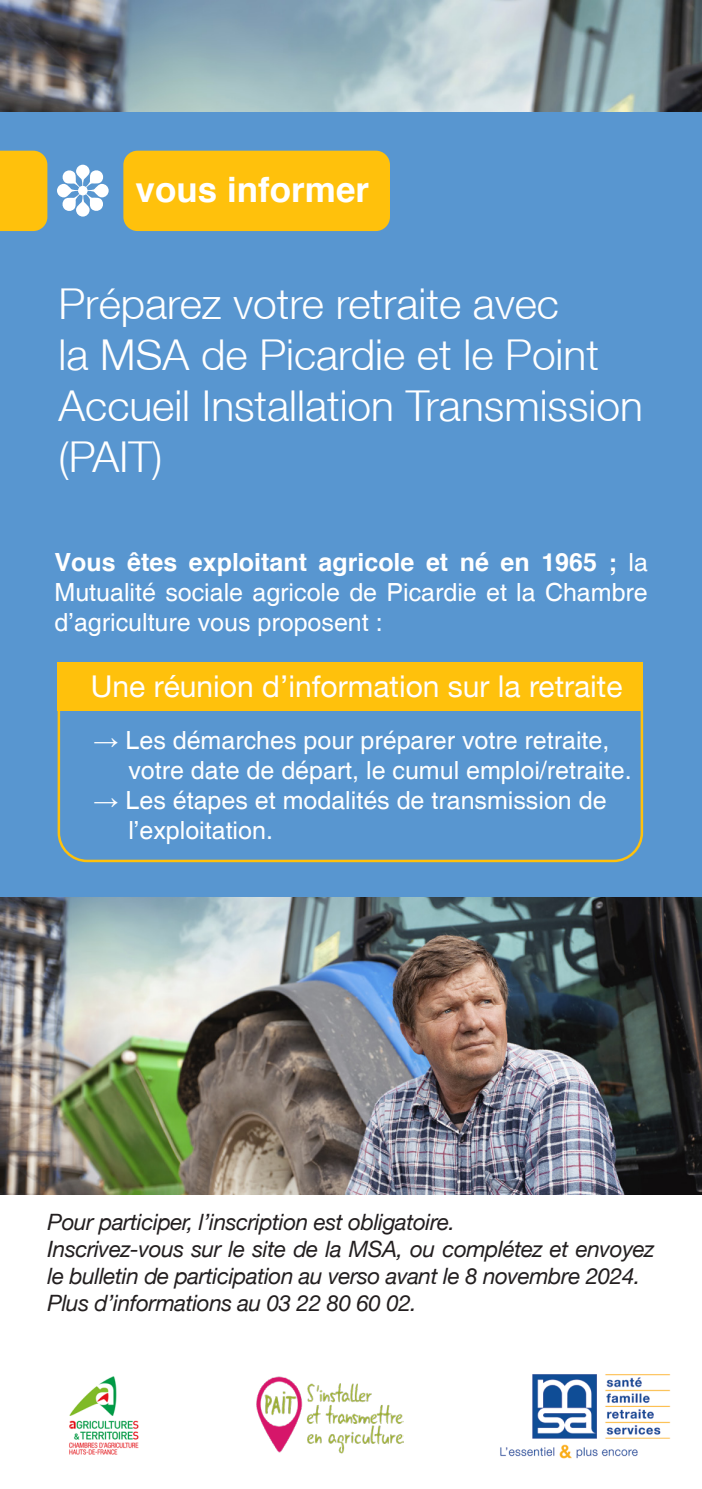
<style>
.page{position:relative;width:702px;height:1489px;background:#fff}
.page>*{position:absolute;margin:0;border:0;box-sizing:border-box;transform-origin:0 0}
.t1{font:300 42.5px/51px "Helvetica Neue LT";color:#fff}
.t2{font:700 35px "Helvetica";color:#fff}
.t3{font:30px "Helvetica Neue LT";color:#fff}
.t4{font:25px/30px "Helvetica";color:#fff;text-align:justify}
.t5{font:italic 22.5px/27px "Helvetica Neue LT";letter-spacing:-.02em;color:#231f20}
.s1{font-weight:700}
.s2{font-family:"Arial"}
</style>
<div class="page">
<img style="left:69px;top:1376px;width:70px;height:79px">
<img style="left:0;top:0;width:702px;height:112px">
<div style="left:0;top:112px;width:702px;height:795px;background:#5896d0"></div>
<img style="left:0;top:897px;width:702px;height:297px">
<img style="left:500px;top:1374px;width:171px;height:85px">
<div style="left:123px;top:151px;width:267px;height:80px;background:#ffc10c;border-radius:14px"></div>
<div style="left:0;top:151px;width:47px;height:80px;background:#ffc10c"></div>
<svg style="left:57px;top:165px;width:52px;height:51px"></svg>
<div style="left:78px;top:186px;width:10px;height:9px;background:#fff;border-radius:50%"></div>
<div style="left:58px;top:662px;width:585px;height:200px;border:2px solid #ffc10c;border-radius:28px"></div>
<div style="left:58px;top:662px;width:585px;height:49px;background:#ffc10c"></div>
<img style="left:256px;top:1376px;width:147px;height:78px">
<p class="t2" style="left:136px;top:167px;width:235px">vous informer</p>
<p class="t1" style="left:58px;top:277px;width:586px">Préparez votre retraite avec<br>la MSA de Picardie et le Point<br>Accueil Installation Transmission (PAIT)</p>
<p class="t4" style="left:55px;top:548px;width:594px"><span class="s1">Vous êtes exploitant agricole et né en 1965 ;</span> la Mutualité sociale agricole de Picardie et la Chambre d’agriculture vous proposent :</p>
<p class="t3" style="left:91px;top:668px;width:533px">Une réunion d’information sur la retraite</p>
<p class="t4" style="left:94px;top:726px;width:517px"><span class="s2">→</span> Les démarches pour préparer votre retraite,</p>
<p class="t4" style="left:128px;top:756px;width:504px">votre date de départ, le cumul emploi/retraite.</p>
<p class="t4" style="left:94px;top:786px;width:514px"><span class="s2">→</span> Les étapes et modalités de transmission de</p>
<p class="t4" style="left:128px;top:816px;width:146px">l’exploitation.</p>
<p class="t5" style="left:48px;top:1208px;width:409px">Pour participer, l’inscription est obligatoire.</p>
<p class="t5" style="left:48px;top:1235px;width:608px">Inscrivez-vous sur le site de la MSA, ou complétez et envoyez le bulletin de participation au verso avant le 8 novembre 2024.</p>
<p class="t5" style="left:48px;top:1289px;width:371px">Plus d’informations au 03 22 80 60 02.</p>
</div>
